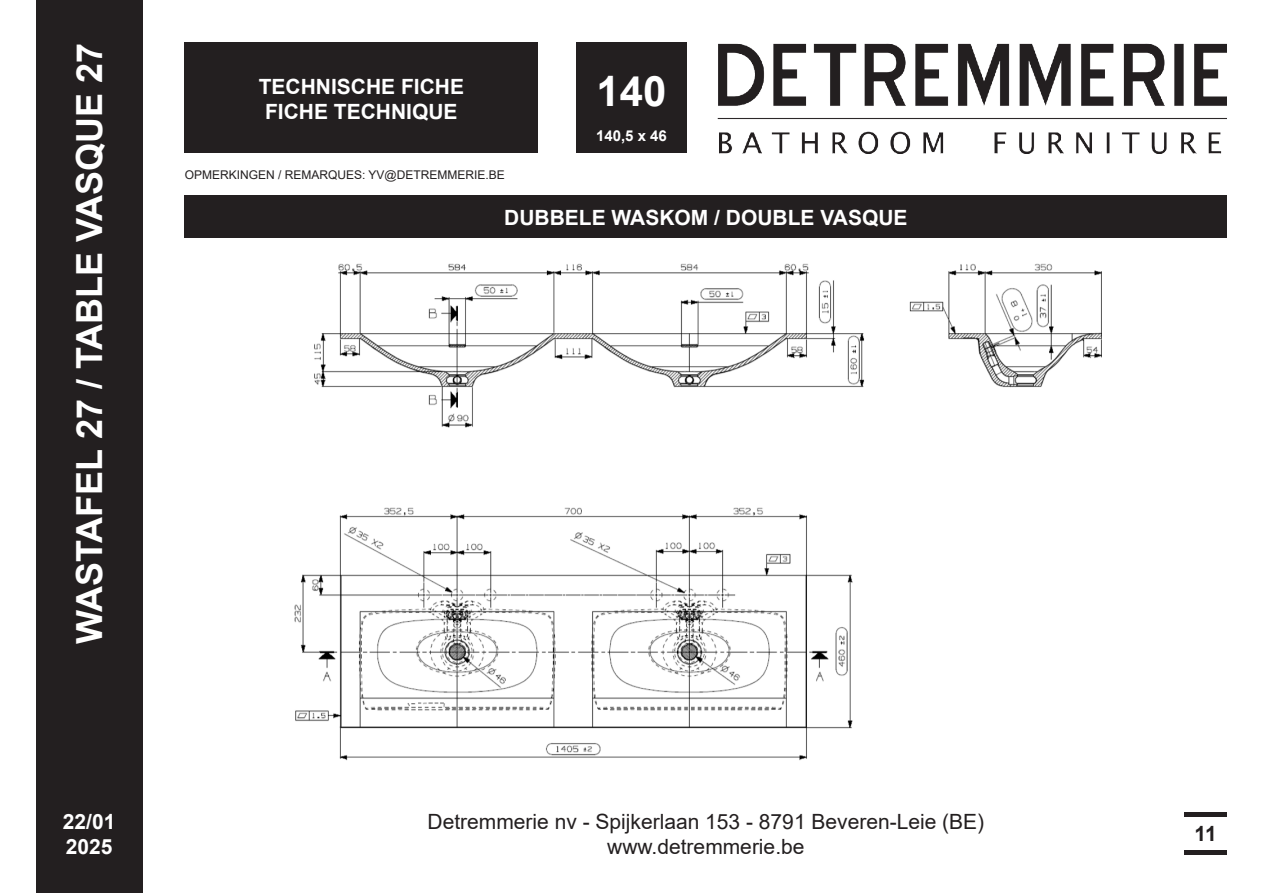
<style>
.page{position:relative;width:1263px;height:893px;background:#fff}
.page>*{position:absolute;margin:0;border:0;box-sizing:border-box;transform-origin:0 0}
.t1{font:700 42px "Arial";color:#fff}
.t2{font:700 36px "Arial";color:#fff}
.t3{font:21px/25.2px "Arial";color:#231f20;text-align:center}
.t4{font:700 21px/25.2px "Arial";color:#fff}
.t5{font:700 21px "Arial";color:#231f20}
.t6{font:700 15px "Arial";color:#fff}
.t7{font:12px "Arial";color:#231f20}
</style>
<div class="page">
<div style="left:36px;top:0;width:106px;height:893px;background:#231f20"></div>
<img style="left:717px;top:43px;width:510px;height:110px">
<div style="left:1184px;top:812px;width:43px;height:5px;background:#231f20"></div>
<div style="left:1184px;top:850px;width:43px;height:5px;background:#231f20"></div>
<div style="left:185px;top:43px;width:353px;height:110px;background:#231f20"></div>
<div style="left:185px;top:196px;width:1042px;height:42px;background:#231f20"></div>
<div style="left:576px;top:43px;width:111px;height:110px;background:#231f20"></div>
<img style="left:294px;top:263px;width:808px;height:498px">
<h2 class="t2" style="left:64px;top:644px;width:603px;rotate:-90deg">WASTAFEL 27 / TABLE VASQUE 27</h2>
<p class="t4" style="left:259px;top:74px;width:207px;text-align:center">TECHNISCHE FICHE<br>FICHE TECHNIQUE</p>
<p class="t7" style="left:185px;top:166px;width:322px">OPMERKINGEN / REMARQUES: YV@DETREMMERIE.BE</p>
<p class="t1" style="left:596px;top:61px;width:72px">140</p>
<p class="t6" style="left:596px;top:125px;width:72px">140,5 x 46</p>
<p class="t4" style="left:504px;top:205px;width:405px">DUBBELE WASKOM / DOUBLE VASQUE</p>
<p class="t4" style="left:63px;top:809px;width:54px">22/01<br>2025</p>
<p class="t3" style="left:427px;top:808px;width:558px">Detremmerie nv - Spijkerlaan 153 - 8791 Beveren-Leie (BE) www.detremmerie.be</p>
<p class="t5" style="left:1194px;top:819px;width:24px">11</p>
</div>
